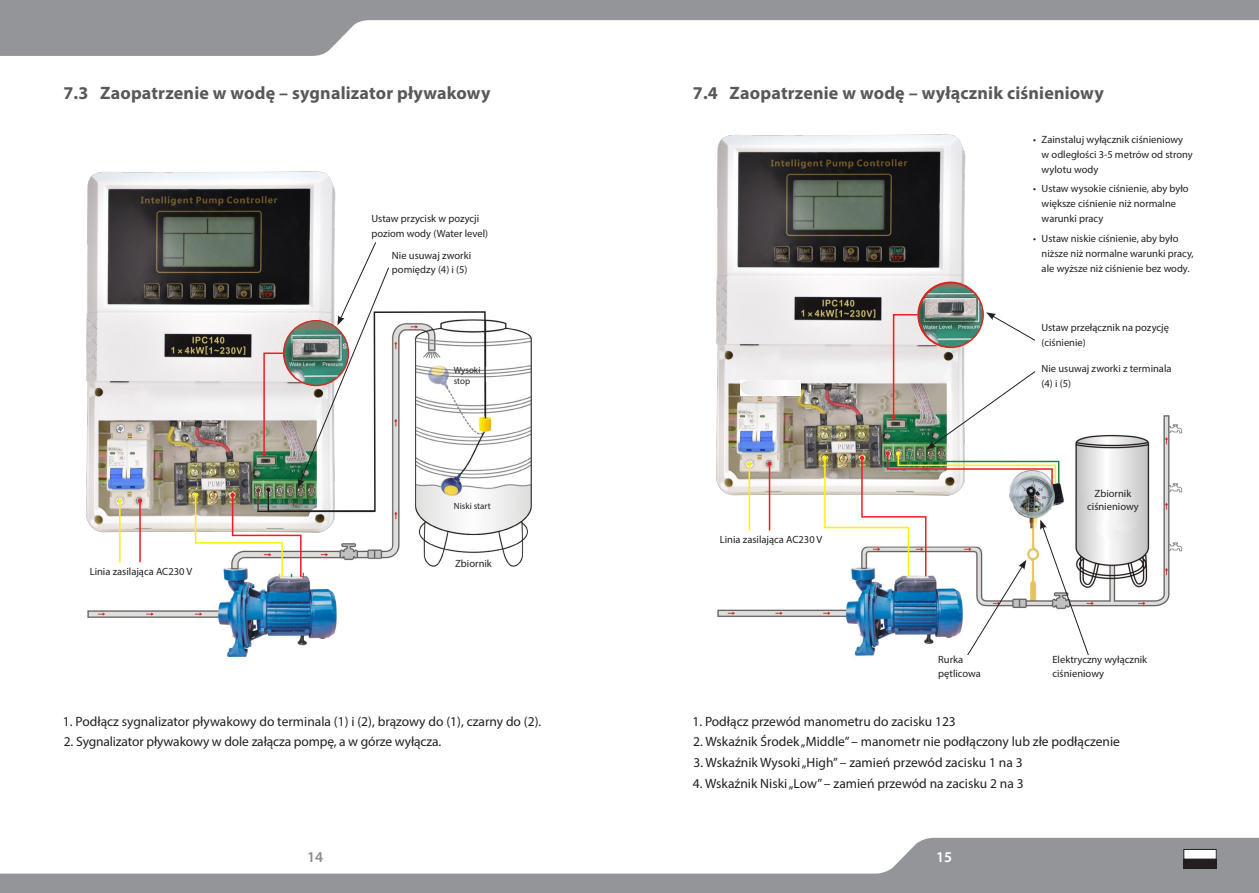
<style>
.page{position:relative;width:1259px;height:893px;background:#fff}
.page>*{position:absolute;margin:0;border:0;box-sizing:border-box;transform-origin:0 0}
.Srotyt_3{font:700 18px "Myriad Pro";letter-spacing:.01em;color:#57585a}
.t1{font:600 15px "Myriad Pro";color:#8a8c8f}
.t2{font:600 15px "Myriad Pro";color:#fff}
.Tekst{font:13.5px "Myriad Pro";color:#231f20}
.Tekst-2{font:10.5px/15px "Myriad Pro";color:#231f20}
.Tekst-3{font:9px "Myriad Pro";color:#231f20}
</style>
<div class="page">
<svg style="left:0;top:838px;width:1259px;height:55px;fill:#939598"></svg>
<svg style="left:0;top:0;width:1259px;height:56px;fill:#939598"></svg>
<div style="left:1183px;top:859px;width:33px;height:10px;background:#231f20"></div>
<div style="left:1183px;top:849px;width:33px;height:10px;background:#fff"></div>
<div style="left:1183px;top:849px;width:33px;height:10px;border:1px solid #231f20"></div>
<img style="left:87px;top:319px;width:445px;height:339px">
<img style="left:717px;top:294px;width:466px;height:323px">
<img style="left:86px;top:171px;width:250px;height:364px">
<div style="left:720px;top:535px;width:103px;height:20px;background:#fff"></div>
<div style="left:90px;top:567px;width:103px;height:20px;background:#fff"></div>
<img style="left:716px;top:134px;width:250px;height:364px">
<hr style="left:769px;top:464px;width:1px;height:66px;background:#ee1d23">
<svg style="left:767px;top:462px;width:4px;height:4px"></svg>
<hr style="left:139px;top:501px;width:2px;height:61px;background:#ee1d23">
<svg style="left:138px;top:499px;width:4px;height:4px"></svg>
<hr style="left:748px;top:464px;width:2px;height:66px;background:#fff101">
<svg style="left:747px;top:462px;width:4px;height:4px"></svg>
<hr style="left:119px;top:501px;width:2px;height:61px;background:#fff101">
<svg style="left:118px;top:499px;width:4px;height:4px"></svg>
<div style="left:1041px;top:323px;width:145px;height:29px;background:#fff"></div>
<img style="left:823px;top:312px;width:266px;height:344px">
<div style="left:1041px;top:365px;width:145px;height:28px;background:#fff"></div>
<img style="left:740px;top:380px;width:60px;height:15px">
<img style="left:917px;top:281px;width:67px;height:67px;border-radius:33px">
<img style="left:193px;top:241px;width:294px;height:337px">
<p class="Srotyt_3" style="left:63px;top:81px;width:428px">7.3 Zaopatrzenie w wodę – sygnalizator pływakowy</p>
<p class="Srotyt_3" style="left:693px;top:81px;width:412px">7.4 Zaopatrzenie w wodę – wyłącznik ciśnieniowy</p>
<p class="Tekst-2" style="left:371px;top:210px;width:118px">Ustaw przycisk w pozycji poziom wody (Water level)</p>
<p class="Tekst-2" style="left:392px;top:249px;width:81px;line-height:13.5px">Nie usuwaj zworki pomiędzy (4) i (5)</p>
<p class="Tekst-3" style="left:454px;top:364px;width:28px">Wysoki</p>
<p class="Tekst-3" style="left:454px;top:375px;width:18px">stop</p>
<p class="Tekst-2" style="left:90px;top:564px;width:104px">Linia zasilająca AC230 V</p>
<p class="Tekst-3" style="left:454px;top:500px;width:39px">Niski start</p>
<p class="Tekst-2" style="left:455px;top:556px;width:38px">Zbiornik</p>
<p class="Tekst" style="left:63px;top:713px;width:480px">1. Podłącz sygnalizator pływakowy do terminala (1) i (2), brązowy do (1), czarny do (2).</p>
<p class="Tekst" style="left:64px;top:733px;width:379px">2. Sygnalizator pływakowy w dole załącza pompę, a w górze wyłącza.</p>
<p class="Tekst-2" style="left:1041px;top:132px;width:153px;text-indent:-9px">• Zainstaluj wyłącznik ciśnieniowy w odległości 3-5 metrów od strony wylotu wody</p>
<p class="Tekst-2" style="left:1041px;top:181px;width:148px;text-indent:-9px">• Ustaw wysokie ciśnienie, aby było większe ciśnienie niż normalne warunki pracy</p>
<p class="Tekst-2" style="left:1041px;top:230px;width:154px;text-indent:-9px">• Ustaw niskie ciśnienie, aby było niższe niż normalne warunki pracy, ale wyższe niż ciśnienie bez wody.</p>
<p class="Tekst-2" style="left:1041px;top:320px;width:129px">Ustaw przełącznik na pozycję (ciśnienie)</p>
<p class="Tekst-2" style="left:1041px;top:361px;width:132px">Nie usuwaj zworki z terminala (4) i (5)</p>
<p class="Tekst-2" style="left:720px;top:532px;width:104px">Linia zasilająca AC230 V</p>
<p class="Tekst-2" style="left:938px;top:652px;width:27px">Rurka</p>
<p class="Tekst-2" style="left:938px;top:665px;width:44px">pętlicowa</p>
<p class="Tekst-2" style="left:1087px;top:486px;width:53px;line-height:13.5px;text-align:center">Zbiornik ciśnieniowy</p>
<p class="Tekst-2" style="left:1052px;top:653px;width:96px;line-height:13.5px">Elektryczny wyłącznik ciśnieniowy</p>
<p class="Tekst" style="left:692px;top:713px;width:265px">1. Podłącz przewód manometru do zacisku 123</p>
<p class="Tekst" style="left:693px;top:733px;width:428px">2. Wskaźnik Środek „Middle” – manometr nie podłączony lub złe podłączenie</p>
<p class="Tekst" style="left:693px;top:754px;width:331px">3. Wskaźnik Wysoki „High” – zamień przewód zacisku 1 na 3</p>
<p class="Tekst" style="left:693px;top:775px;width:332px">4. Wskaźnik Niski „Low” – zamień przewód na zacisku 2 na 3</p>
<h2 class="t1" style="left:307px;top:847px;width:18px">14</h2>
<h2 class="t2" style="left:936px;top:847px;width:18px">15</h2>
</div>
